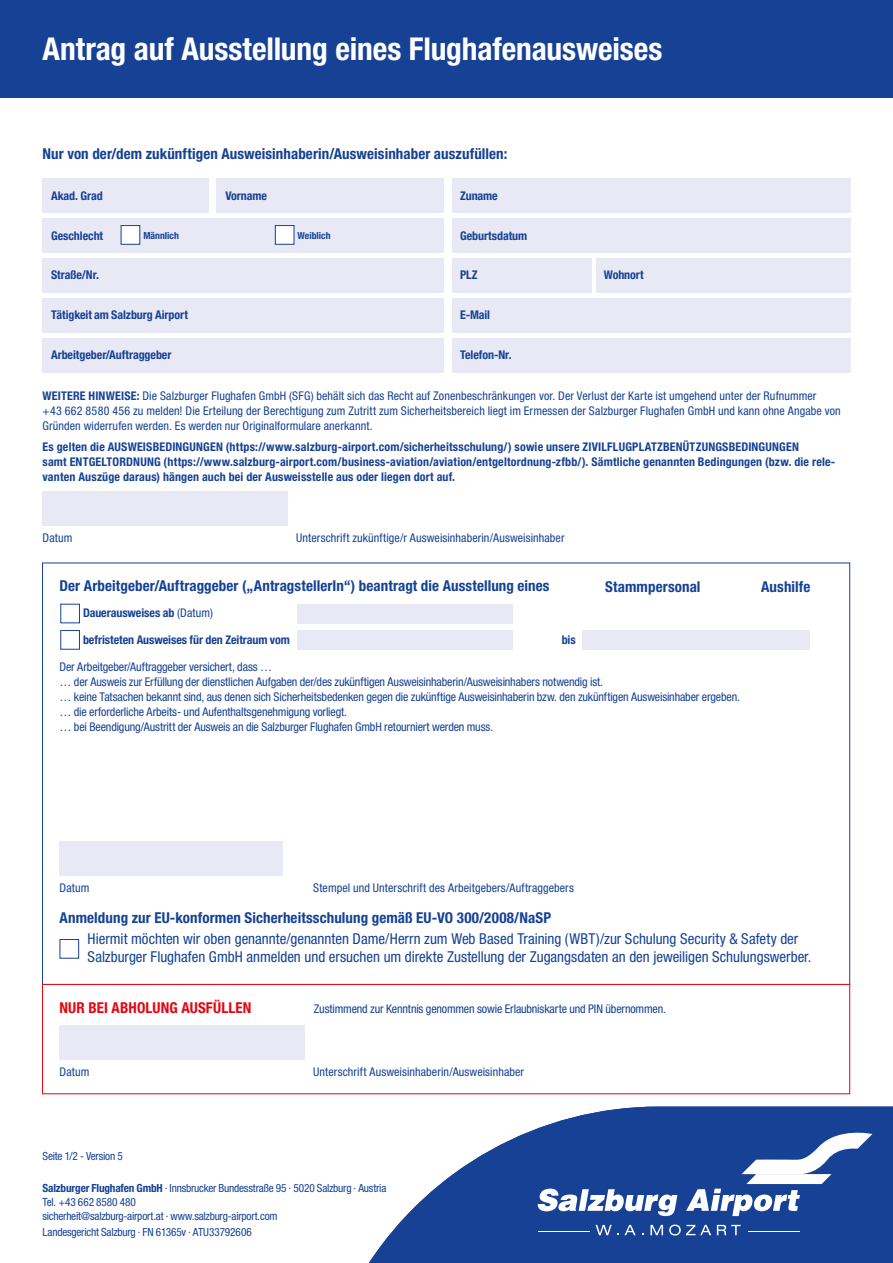
<style>
.page{position:relative;width:893px;height:1263px;background:#fff}
.page>*{position:absolute;margin:0;border:0;box-sizing:border-box;transform-origin:0 0}
.t1{font:700 condensed 31.5px "Helvetica Neue LT Pro";letter-spacing:-.005em;color:#fff}
.t2{font:700 condensed 15px "Helvetica Neue LT Pro";letter-spacing:.005em;color:#164194}
.t3{font:condensed 15px/18px "Helvetica Neue LT Pro";color:#164194}
.t4{font:700 condensed 15px "Helvetica Neue LT Pro";letter-spacing:.01em;color:#e30613}
.t5{font:condensed 12px/15px "Helvetica Neue LT Pro";color:#164194}
.t6{font:700 condensed 12px/15px "Helvetica Neue LT Pro";letter-spacing:.01em;color:#164194}
.t7{font:condensed 11.25px/14.2px "Helvetica Neue LT Pro";letter-spacing:-.015em;color:#164194}
.t8{font:700 condensed 9.75px "Helvetica Neue LT Pro";color:#164194}
.s1{font-weight:700}
.s2{font-weight:400}
</style>
<div class="page">
<div style="left:0;top:0;width:893px;height:98px;background:#164194"></div>
<div style="left:452px;top:258px;width:139px;height:34px;background:#e9e9f6"></div>
<div style="left:596px;top:258px;width:255px;height:34px;background:#e9e9f6"></div>
<div style="left:43px;top:491px;width:245px;height:34px;background:#e9e9f6"></div>
<div style="left:452px;top:298px;width:398px;height:34px;background:#e9e9f6"></div>
<div style="left:452px;top:338px;width:398px;height:34px;background:#e9e9f6"></div>
<div style="left:43px;top:258px;width:401px;height:34px;background:#e9e9f6"></div>
<div style="left:43px;top:298px;width:401px;height:34px;background:#e9e9f6"></div>
<div style="left:43px;top:338px;width:401px;height:34px;background:#e9e9f6"></div>
<div style="left:452px;top:219px;width:398px;height:34px;background:#e9e9f6"></div>
<div style="left:43px;top:179px;width:166px;height:34px;background:#e9e9f6"></div>
<div style="left:217px;top:179px;width:227px;height:34px;background:#e9e9f6"></div>
<div style="left:452px;top:179px;width:398px;height:34px;background:#e9e9f6"></div>
<div style="left:43px;top:219px;width:401px;height:34px;background:#e9e9f6"></div>
<div style="left:121px;top:225px;width:19px;height:20px;background:#fff;border:1px solid #164194"></div>
<div style="left:275px;top:225px;width:19px;height:20px;background:#fff;border:1px solid #164194"></div>
<div style="left:60px;top:604px;width:20px;height:19px;border:1px solid #164194"></div>
<div style="left:60px;top:630px;width:20px;height:20px;border:1px solid #164194"></div>
<div style="left:60px;top:939px;width:19px;height:19px;border:1px solid #164194"></div>
<div style="left:60px;top:842px;width:223px;height:34px;background:#e9e9f6"></div>
<div style="left:297px;top:630px;width:215px;height:20px;background:#e9e9f6"></div>
<div style="left:583px;top:630px;width:227px;height:20px;background:#e9e9f6"></div>
<div style="left:297px;top:604px;width:215px;height:19px;background:#e9e9f6"></div>
<div style="left:42px;top:984px;width:808px;height:110px;background:#fff;border:1px solid #e30613"></div>
<div style="left:60px;top:1025px;width:245px;height:34px;background:#e9e9f6"></div>
<svg style="left:369px;top:1106px;width:524px;height:157px;fill:#164194"></svg>
<svg style="left:538px;top:1188px;width:139px;height:28px"></svg>
<svg style="left:686px;top:1126px;width:186px;height:90px"></svg>
<hr style="left:539px;top:1231px;width:51px;height:1px;background:#fff">
<hr style="left:748px;top:1231px;width:51px;height:1px;background:#fff">
<svg style="left:596px;top:1225px;width:40px;height:10px"></svg>
<svg style="left:650px;top:1225px;width:13px;height:10px"></svg>
<svg style="left:669px;top:1224px;width:42px;height:11px"></svg>
<svg style="left:717px;top:1225px;width:24px;height:10px"></svg>
<h1 class="t1" style="left:43px;top:30px;width:621px">Antrag auf Ausstellung eines Flughafenausweises</h1>
<p class="t2" style="left:43px;top:145px;width:466px">Nur von der/dem zukünftigen Ausweisinhaberin/Ausweisinhaber auszufüllen:</p>
<p class="t6" style="left:51px;top:188px;width:53px">Akad. Grad</p>
<p class="t6" style="left:225px;top:188px;width:43px">Vorname</p>
<p class="t6" style="left:460px;top:188px;width:39px">Zuname</p>
<p class="t6" style="left:51px;top:228px;width:54px">Geschlecht</p>
<p class="t8" style="left:143px;top:229px;width:37px">Männlich</p>
<p class="t8" style="left:298px;top:229px;width:34px">Weiblich</p>
<p class="t6" style="left:460px;top:228px;width:69px">Geburtsdatum</p>
<p class="t6" style="left:51px;top:267px;width:49px">Straße/Nr.</p>
<p class="t6" style="left:51px;top:307px;width:138px">Tätigkeit am Salzburg Airport</p>
<p class="t6" style="left:51px;top:347px;width:122px">Arbeitgeber/Auftraggeber</p>
<p class="t6" style="left:460px;top:267px;width:19px">PLZ</p>
<p class="t6" style="left:604px;top:267px;width:41px">Wohnort</p>
<p class="t6" style="left:460px;top:307px;width:32px">E-Mail</p>
<p class="t6" style="left:460px;top:347px;width:53px">Telefon-Nr.</p>
<p class="t5" style="left:43px;top:388px;width:800px"><span class="s1">WEITERE HINWEISE:</span> Die Salzburger Flughafen GmbH (SFG) behält sich das Recht auf Zonenbeschränkungen vor. Der Verlust der Karte ist umgehend unter der Rufnummer<br>+43 662 8580 456 zu melden! Die Erteilung der Berechtigung zum Zutritt zum Sicherheitsbereich liegt im Ermessen der Salzburger Flughafen GmbH und kann ohne Angabe von<br>Gründen widerrufen werden. Es werden nur Originalformulare anerkannt.</p>
<p class="t6" style="left:43px;top:439px;width:794px">Es gelten die AUSWEISBEDINGUNGEN (https://www.salzburg-airport.com/sicherheitsschulung/) sowie unsere ZIVILFLUGPLATZBENÜTZUNGSBEDINGUNGEN<br>samt ENTGELTORDNUNG (https://www.salzburg-airport.com/business-aviation/aviation/entgeltordnung-zfbb/). Sämtliche genannten Bedingungen (bzw. die rele&shy;vanten Auszüge daraus) hängen auch bei der Ausweisstelle aus oder liegen dort auf.</p>
<p class="t5" style="left:43px;top:530px;width:31px">Datum</p>
<p class="t5" style="left:296px;top:530px;width:270px">Unterschrift zukünftige/r Ausweisinhaberin/Ausweisinhaber</p>
<p class="t2" style="left:60px;top:577px;width:491px">Der Arbeitgeber/Auftraggeber („AntragstellerIn“) beantragt die Ausstellung eines</p>
<p class="t2" style="left:605px;top:578px;width:97px">Stammpersonal</p>
<p class="t2" style="left:761px;top:578px;width:51px">Aushilfe</p>
<p class="t6" style="left:83px;top:605px;width:131px">Dauerausweises ab <span class="s2">(Datum)</span></p>
<p class="t6" style="left:83px;top:632px;width:208px">befristeten Ausweises für den Zeitraum vom</p>
<p class="t6" style="left:562px;top:632px;width:16px">bis</p>
<p class="t5" style="left:60px;top:659px;width:682px">Der Arbeitgeber/Auftraggeber versichert, dass …<br>… der Ausweis zur Erfüllung der dienstlichen Aufgaben der/des zukünftigen Ausweisinhaberin/Ausweisinhabers notwendig ist.<br>… keine Tatsachen bekannt sind, aus denen sich Sicherheitsbedenken gegen die zukünftige Ausweisinhaberin bzw. den zukünftigen Ausweisinhaber ergeben. … die erforderliche Arbeits- und Aufenthaltsgenehmigung vorliegt.<br>… bei Beendigung/Austritt der Ausweis an die Salzburger Flughafen GmbH retourniert werden muss.</p>
<p class="t5" style="left:60px;top:880px;width:31px">Datum</p>
<p class="t5" style="left:313px;top:880px;width:262px">Stempel und Unterschrift des Arbeitgebers/Auftraggebers</p>
<p class="t2" style="left:60px;top:909px;width:493px">Anmeldung zur EU-konformen Sicherheitsschulung gemäß EU-VO 300/2008/NaSP</p>
<p class="t3" style="left:88px;top:930px;width:725px">Hiermit möchten wir oben genannte/genannten Dame/Herrn zum Web Based Training (WBT)/zur Schulung Security &amp; Safety der<br>Salzburger Flughafen GmbH anmelden und ersuchen um direkte Zustellung der Zugangsdaten an den jeweiligen Schulungswerber.</p>
<p class="t4" style="left:60px;top:999px;width:193px">NUR BEI ABHOLUNG AUSFÜLLEN</p>
<p class="t5" style="left:314px;top:1001px;width:354px">Zustimmend zur Kenntnis genommen sowie Erlaubniskarte und PIN übernommen.</p>
<p class="t5" style="left:60px;top:1064px;width:31px">Datum</p>
<p class="t5" style="left:313px;top:1064px;width:212px">Unterschrift Ausweisinhaberin/Ausweisinhaber</p>
<p class="t7" style="left:43px;top:1149px;width:82px">Seite 1/2 - Version 5</p>
<p class="t7" style="left:43px;top:1180px;width:345px"><span class="s1">Salzburger Flughafen GmbH</span> · Innsbrucker Bundesstraße 95 · 5020 Salzburg · Austria<br>Tel. +43 662 8580 480<br>sicherheit@salzburg-airport.at · www.salzburg-airport.com</p>
<p class="t7" style="left:43px;top:1224px;width:211px">Landesgericht Salzburg · FN 61365v · ATU33792606</p>
</div>
